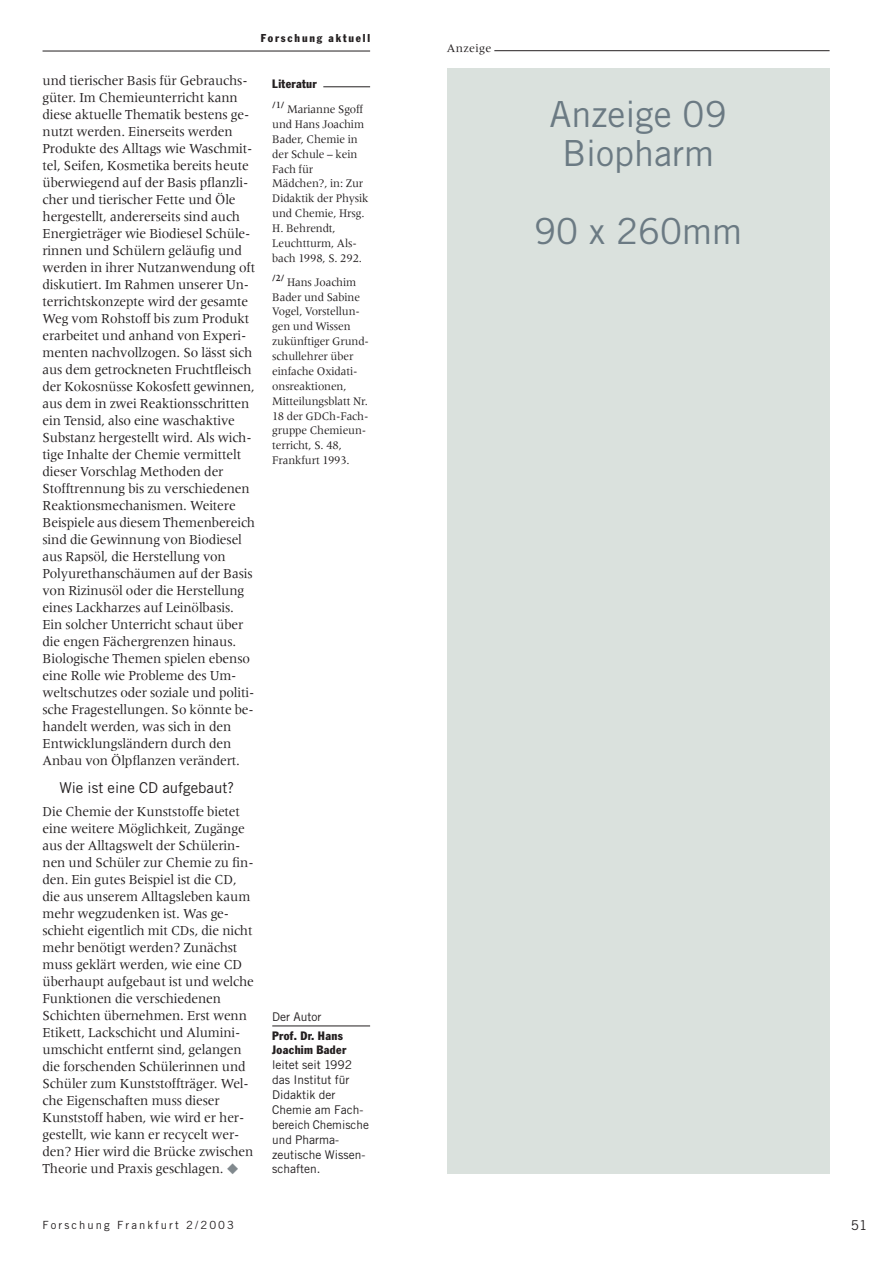
<style>
.page{position:relative;width:893px;height:1263px;background:#fff}
.page>*{position:absolute;margin:0;border:0;box-sizing:border-box;transform-origin:0 0}
.t1{font:36px/39px "Trade Gothic";color:#6b7a83;text-align:center}
.t2{font:15px "Trade Gothic";color:#231f20}
.t3{font:14.25px/17px "Meridien";letter-spacing:-.01em;color:#231f20;scale:.95 1}
.t4{font:13.5px "Trade Gothic";color:#231f20}
.t5{font:12px/14.9px "Meridien";letter-spacing:-.01em;color:#231f20;scale:.95 1}
.t6{font:12px/14.9px "Trade Gothic";color:#231f20}
.t7{font:condensed 12px/14.9px "Franklin Gothic";letter-spacing:.025em;color:#231f20}
.t8{font:12px "Meridien";letter-spacing:.03em;color:#231f20}
.t9{font:11.25px "Trade Gothic";letter-spacing:.185em;color:#231f20}
.t10{font:condensed 11.25px "Franklin Gothic";letter-spacing:.16em;color:#231f20}
.s1{color:#81898e}
</style>
<div class="page">
<div style="left:446px;top:68px;width:383px;height:1105px;background:#dae1dd"></div>
<hr style="left:323px;top:86px;width:47px;height:1px;background:#231f20">
<hr style="left:43px;top:51px;width:327px;height:1px;background:#231f20">
<hr style="left:272px;top:1026px;width:98px;height:1px;background:#231f20">
<hr style="left:494px;top:50px;width:335px;height:1px;background:#231f20">
<p class="t10" style="left:261px;top:34px;width:111px">Forschung aktuell</p>
<p class="t3" style="left:43px;top:73px;width:225px">und tierischer Basis für Gebrauchs&shy;güter. Im Chemieunterricht kann diese aktuelle Thematik bestens ge&shy;nutzt werden. Einerseits werden Produkte des Alltags wie Waschmit&shy;tel, Seifen, Kosmetika bereits heute überwiegend auf der Basis pflanzli&shy;cher und tierischer Fette und Öle hergestellt, andererseits sind auch Energieträger wie Biodiesel Schüle&shy;rinnen und Schülern geläufig und werden in ihrer Nutzanwendung oft diskutiert. Im Rahmen unserer Un&shy;terrichtskonzepte wird der gesamte Weg vom Rohstoff bis zum Produkt erarbeitet und anhand von Experi&shy;menten nachvollzogen. So lässt sich aus dem getrockneten Fruchtfleisch der Kokosnüsse Kokosfett gewinnen, aus dem in zwei Reaktionsschritten ein Tensid, also eine waschaktive Substanz hergestellt wird. Als wich&shy;tige Inhalte der Chemie vermittelt dieser Vorschlag Methoden der Stofftrennung bis zu verschiedenen Reaktionsmechanismen. Weitere Beispiele aus diesem Themenbereich sind die Gewinnung von Biodiesel aus Rapsöl, die Herstellung von Polyurethanschäumen auf der Basis von Rizinusöl oder die Herstellung eines Lackharzes auf Leinölbasis.<br>Ein solcher Unterricht schaut über die engen Fächergrenzen hinaus.<br>Biologische Themen spielen ebenso eine Rolle wie Probleme des Um&shy;weltschutzes oder soziale und politi&shy;sche Fragestellungen. So könnte be&shy;handelt werden, was sich in den Entwicklungsländern durch den Anbau von Ölpflanzen verändert.</p>
<p class="t2" style="left:60px;top:782px;width:176px">Wie ist eine CD aufgebaut?</p>
<p class="t3" style="left:43px;top:804px;width:224px">Die Chemie der Kunststoffe bietet eine weitere Möglichkeit, Zugänge aus der Alltagswelt der Schülerin&shy;nen und Schüler zur Chemie zu fin&shy;den. Ein gutes Beispiel ist die CD, die aus unserem Alltagsleben kaum mehr wegzudenken ist. Was ge&shy;schieht eigentlich mit CDs, die nicht mehr benötigt werden? Zunächst muss geklärt werden, wie eine CD überhaupt aufgebaut ist und welche Funktionen die verschiedenen Schichten übernehmen. Erst wenn Etikett, Lackschicht und Alumini&shy;umschicht entfernt sind, gelangen die forschenden Schülerinnen und Schüler zum Kunststoffträger. Wel&shy;che Eigenschaften muss dieser Kunststoff haben, wie wird er her&shy;gestellt, wie kann er recycelt wer&shy;den? Hier wird die Brücke zwischen Theorie und Praxis geschlagen. <span class="s1">◆</span></p>
<p class="t7" style="left:272px;top:77px;width:46px">Literatur</p>
<p class="t5" style="left:272px;top:103px;width:103px"><sup>/1/</sup> Marianne Sgoff und Hans Joachim<br>Bader, Chemie in der Schule – kein<br>Fach für<br>Mädchen?, in: Zur<br>Didaktik der Physik und Chemie, Hrsg.<br>H. Behrendt,<br>Leuchtturm, Als&shy;bach 1998, S. 292.</p>
<p class="t5" style="left:272px;top:275px;width:103px"><sup>/2/</sup> Hans Joachim<br>Bader und Sabine<br>Vogel, Vorstellun&shy;gen und Wissen zukünftiger Grund&shy;schullehrer über einfache Oxidati&shy;onsreaktionen,<br>Mitteilungsblatt Nr.<br>18 der GDCh-Fach&shy;gruppe Chemieun&shy;terricht, S. 48,<br>Frankfurt 1993.</p>
<p class="t6" style="left:272px;top:1011px;width:51px">Der Autor</p>
<p class="t7" style="left:272px;top:1029px;width:76px">Prof. Dr. Hans<br>Joachim Bader</p>
<p class="t6" style="left:272px;top:1059px;width:98px">leitet seit 1992 das Institut für<br>Didaktik der<br>Chemie am Fach&shy;bereich Chemische und Pharma&shy;zeutische Wissen&shy;schaften.</p>
<p class="t8" style="left:446px;top:43px;width:46px">Anzeige</p>
<h1 class="t1" style="left:549px;top:98px;width:178px">Anzeige 09<br>Biopharm</h1>
<h1 class="t1" style="left:534px;top:215px;width:209px">90 x 260mm</h1>
<p class="t9" style="left:43px;top:1221px;width:193px">Forschung Frankfurt 2/2003</p>
<p class="t4" style="left:850px;top:1220px;width:18px">51</p>
</div>
